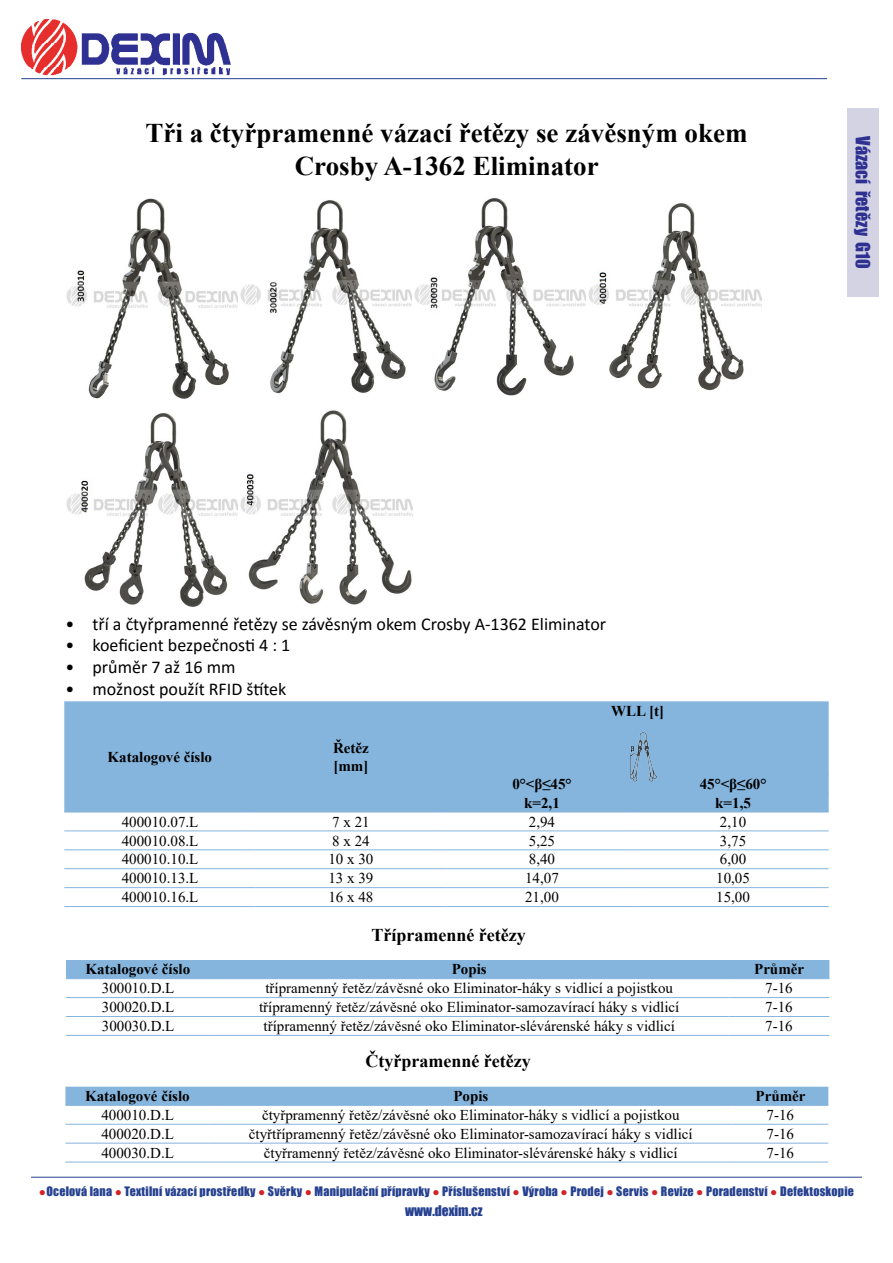
<style>
.page{position:relative;width:893px;height:1263px;background:#fff}
.page>*{position:absolute;margin:0;border:0;box-sizing:border-box;transform-origin:0 0}
.t1{font:700 27px "Times New Roman";color:#000}
.t2{font:18px "Calibri";color:#000}
.t3{font:700 18px "Times New Roman";color:#000}
.t4{font:18px "Impact";color:#2e3192}
.t5{font:15px "Times New Roman";color:#000}
.t6{font:700 15px/18px "Times New Roman";color:#000}
.t7{font:13.5px "Impact";color:#25408f}
.t8{font:12px "Impact";letter-spacing:.02em;color:#25408f}
.s1{color:#d2232a}
</style>
<div class="page">
<img style="left:21px;top:19px;width:210px;height:57px">
<hr style="left:21px;top:78px;width:806px;height:1px;background:#25408f">
<hr style="left:31px;top:1177px;width:831px;height:1px;background:#25408f">
<div style="left:847px;top:108px;width:32px;height:188px;background:#d3d3e3"></div>
<div style="left:64px;top:701px;width:765px;height:111px;background:#85b4dc"></div>
<hr style="left:446px;top:720px;width:192px;height:1px;background:#85b4dc">
<hr style="left:638px;top:720px;width:191px;height:1px;background:#85b4dc">
<hr style="left:446px;top:774px;width:192px;height:1px;background:#85b4dc">
<hr style="left:638px;top:774px;width:191px;height:1px;background:#85b4dc">
<hr style="left:446px;top:793px;width:192px;height:1px;background:#85b4dc">
<hr style="left:638px;top:793px;width:191px;height:1px;background:#85b4dc">
<hr style="left:64px;top:812px;width:191px;height:1px;background:#85b4dc">
<hr style="left:255px;top:812px;width:191px;height:1px;background:#85b4dc">
<hr style="left:446px;top:812px;width:192px;height:1px;background:#85b4dc">
<hr style="left:638px;top:812px;width:191px;height:1px;background:#85b4dc">
<hr style="left:64px;top:830px;width:191px;height:1px;background:#85b4dc">
<hr style="left:255px;top:830px;width:191px;height:1px;background:#85b4dc">
<hr style="left:446px;top:830px;width:192px;height:1px;background:#85b4dc">
<hr style="left:638px;top:830px;width:191px;height:1px;background:#85b4dc">
<hr style="left:64px;top:849px;width:191px;height:1px;background:#85b4dc">
<hr style="left:255px;top:849px;width:191px;height:1px;background:#85b4dc">
<hr style="left:446px;top:849px;width:192px;height:1px;background:#85b4dc">
<hr style="left:638px;top:849px;width:191px;height:1px;background:#85b4dc">
<hr style="left:64px;top:868px;width:191px;height:1px;background:#85b4dc">
<hr style="left:255px;top:868px;width:191px;height:1px;background:#85b4dc">
<hr style="left:446px;top:868px;width:192px;height:1px;background:#85b4dc">
<hr style="left:638px;top:868px;width:191px;height:1px;background:#85b4dc">
<hr style="left:64px;top:887px;width:191px;height:1px;background:#85b4dc">
<hr style="left:255px;top:887px;width:191px;height:1px;background:#85b4dc">
<hr style="left:446px;top:887px;width:192px;height:1px;background:#85b4dc">
<hr style="left:638px;top:887px;width:191px;height:1px;background:#85b4dc">
<hr style="left:64px;top:906px;width:191px;height:1px;background:#85b4dc">
<hr style="left:255px;top:906px;width:191px;height:1px;background:#85b4dc">
<hr style="left:446px;top:906px;width:192px;height:1px;background:#85b4dc">
<hr style="left:638px;top:906px;width:191px;height:1px;background:#85b4dc">
<div style="left:66px;top:960px;width:763px;height:18px;background:#85b4dc"></div>
<hr style="left:66px;top:978px;width:144px;height:1px;background:#85b4dc">
<hr style="left:210px;top:978px;width:519px;height:1px;background:#85b4dc">
<hr style="left:729px;top:978px;width:100px;height:1px;background:#85b4dc">
<hr style="left:66px;top:997px;width:144px;height:1px;background:#85b4dc">
<hr style="left:210px;top:997px;width:519px;height:1px;background:#85b4dc">
<hr style="left:729px;top:997px;width:100px;height:1px;background:#85b4dc">
<hr style="left:66px;top:1016px;width:144px;height:1px;background:#85b4dc">
<hr style="left:210px;top:1016px;width:519px;height:1px;background:#85b4dc">
<hr style="left:729px;top:1016px;width:100px;height:1px;background:#85b4dc">
<hr style="left:66px;top:1035px;width:144px;height:1px;background:#85b4dc">
<hr style="left:210px;top:1035px;width:519px;height:1px;background:#85b4dc">
<hr style="left:729px;top:1035px;width:100px;height:1px;background:#85b4dc">
<div style="left:65px;top:1087px;width:763px;height:18px;background:#85b4dc"></div>
<hr style="left:65px;top:1105px;width:144px;height:1px;background:#85b4dc">
<hr style="left:209px;top:1105px;width:523px;height:1px;background:#85b4dc">
<hr style="left:732px;top:1105px;width:96px;height:1px;background:#85b4dc">
<hr style="left:65px;top:1124px;width:144px;height:1px;background:#85b4dc">
<hr style="left:209px;top:1124px;width:523px;height:1px;background:#85b4dc">
<hr style="left:732px;top:1124px;width:96px;height:1px;background:#85b4dc">
<hr style="left:65px;top:1143px;width:144px;height:1px;background:#85b4dc">
<hr style="left:209px;top:1143px;width:523px;height:1px;background:#85b4dc">
<hr style="left:732px;top:1143px;width:96px;height:1px;background:#85b4dc">
<hr style="left:65px;top:1162px;width:144px;height:1px;background:#85b4dc">
<hr style="left:209px;top:1162px;width:523px;height:1px;background:#85b4dc">
<hr style="left:732px;top:1162px;width:96px;height:1px;background:#85b4dc">
<img style="left:66px;top:198px;width:695px;height:201px">
<img style="left:66px;top:410px;width:347px;height:197px">
<img style="left:628px;top:730px;width:29px;height:52px">
<h1 class="t1" style="left:145px;top:114px;width:604px">Tři a čtyřpramenné vázací řetězy se závěsným okem</h1>
<h1 class="t1" style="left:295px;top:146px;width:306px">Crosby A-1362 Eliminator</h1>
<p class="t4" style="left:877px;top:136px;width:133px;rotate:90deg">Vázací řetězy G10</p>
<p class="t2" style="left:65px;top:611px;width:542px">• tří a čtyřpramenné řetězy se závěsným okem Crosby A-1362 Eliminator</p>
<p class="t2" style="left:65px;top:633px;width:226px">• koeficient bezpečnosti 4 : 1</p>
<p class="t2" style="left:65px;top:654px;width:171px">• průměr 7 až 16 mm</p>
<p class="t2" style="left:65px;top:676px;width:222px">• možnost použít RFID štítek</p>
<p class="t6" style="left:108px;top:747px;width:106px">Katalogové číslo</p>
<p class="t6" style="left:333px;top:738px;width:37px">Řetěz [mm]</p>
<p class="t6" style="left:611px;top:701px;width:54px">WLL [t]</p>
<p class="t6" style="left:512px;top:775px;width:61px">0°&lt;β≤45°</p>
<p class="t6" style="left:700px;top:775px;width:68px">45°&lt;β≤60°</p>
<p class="t6" style="left:524px;top:793px;width:37px">k=2,1</p>
<p class="t6" style="left:715px;top:793px;width:37px">k=1,5</p>
<p class="t5" style="left:122px;top:811px;width:78px">400010.07.L</p>
<p class="t5" style="left:332px;top:811px;width:39px">7 x 21</p>
<p class="t5" style="left:529px;top:811px;width:28px">2,94</p>
<p class="t5" style="left:720px;top:811px;width:28px">2,10</p>
<p class="t5" style="left:122px;top:830px;width:78px">400010.08.L</p>
<p class="t5" style="left:332px;top:830px;width:39px">8 x 24</p>
<p class="t5" style="left:529px;top:830px;width:28px">5,25</p>
<p class="t5" style="left:720px;top:830px;width:28px">3,75</p>
<p class="t5" style="left:122px;top:849px;width:78px">400010.10.L</p>
<p class="t5" style="left:328px;top:849px;width:46px">10 x 30</p>
<p class="t5" style="left:529px;top:849px;width:28px">8,40</p>
<p class="t5" style="left:720px;top:849px;width:28px">6,00</p>
<p class="t5" style="left:122px;top:868px;width:78px">400010.13.L</p>
<p class="t5" style="left:328px;top:868px;width:46px">13 x 39</p>
<p class="t5" style="left:525px;top:868px;width:35px">14,07</p>
<p class="t5" style="left:716px;top:868px;width:35px">10,05</p>
<p class="t5" style="left:122px;top:887px;width:78px">400010.16.L</p>
<p class="t5" style="left:328px;top:887px;width:46px">16 x 48</p>
<p class="t5" style="left:525px;top:887px;width:35px">21,00</p>
<p class="t5" style="left:716px;top:887px;width:35px">15,00</p>
<p class="t3" style="left:371px;top:922px;width:156px">Třípramenné řetězy</p>
<p class="t6" style="left:86px;top:960px;width:106px">Katalogové číslo</p>
<p class="t6" style="left:452px;top:960px;width:37px">Popis</p>
<p class="t6" style="left:754px;top:960px;width:51px">Průměr</p>
<p class="t5" style="left:102px;top:978px;width:74px">300010.D.L</p>
<p class="t5" style="left:265px;top:978px;width:409px">třípramenný řetěz/závěsné oko Eliminator-háky s vidlicí a pojistkou</p>
<p class="t5" style="left:765px;top:978px;width:29px">7-16</p>
<p class="t5" style="left:102px;top:997px;width:74px">300020.D.L</p>
<p class="t5" style="left:259px;top:997px;width:422px">třípramenný řetěz/závěsné oko Eliminator-samozavírací háky s vidlicí</p>
<p class="t5" style="left:765px;top:997px;width:29px">7-16</p>
<p class="t5" style="left:102px;top:1015px;width:74px">300030.D.L</p>
<p class="t5" style="left:264px;top:1015px;width:413px">třípramenný řetěz/závěsné oko Eliminator-slévárenské háky s vidlicí</p>
<p class="t5" style="left:765px;top:1015px;width:29px">7-16</p>
<p class="t3" style="left:365px;top:1048px;width:167px">Čtyřpramenné řetězy</p>
<p class="t6" style="left:85px;top:1086px;width:106px">Katalogové číslo</p>
<p class="t6" style="left:453px;top:1086px;width:37px">Popis</p>
<p class="t6" style="left:755px;top:1086px;width:51px">Průměr</p>
<p class="t5" style="left:101px;top:1104px;width:74px">400010.D.L</p>
<p class="t5" style="left:262px;top:1104px;width:419px">čtyřpramenný řetěz/závěsné oko Eliminator-háky s vidlicí a pojistkou</p>
<p class="t5" style="left:767px;top:1104px;width:29px">7-16</p>
<p class="t5" style="left:101px;top:1123px;width:74px">400020.D.L</p>
<p class="t5" style="left:249px;top:1123px;width:445px">čtyřtřípramenný řetěz/závěsné oko Eliminator-samozavírací háky s vidlicí</p>
<p class="t5" style="left:767px;top:1123px;width:29px">7-16</p>
<p class="t5" style="left:101px;top:1142px;width:74px">400030.D.L</p>
<p class="t5" style="left:264px;top:1142px;width:415px">čtyřramenný řetěz/závěsné oko Eliminator-slévárenské háky s vidlicí</p>
<p class="t5" style="left:767px;top:1142px;width:29px">7-16</p>
<p class="t8" style="left:39px;top:1182px;width:817px"><span class="s1">●</span>Ocelová lana <span class="s1">●</span> Textilní vázací prostředky <span class="s1">●</span> Svěrky <span class="s1">●</span> Manipulační přípravky <span class="s1">●</span> Příslušenství <span class="s1">●</span> Výroba <span class="s1">●</span> Prodej <span class="s1">●</span> Servis <span class="s1">●</span> Revize <span class="s1">●</span> Poradenství <span class="s1">●</span> Defektoskopie</p>
<p class="t7" style="left:405px;top:1200px;width:79px">www.dexim.cz</p>
</div>
